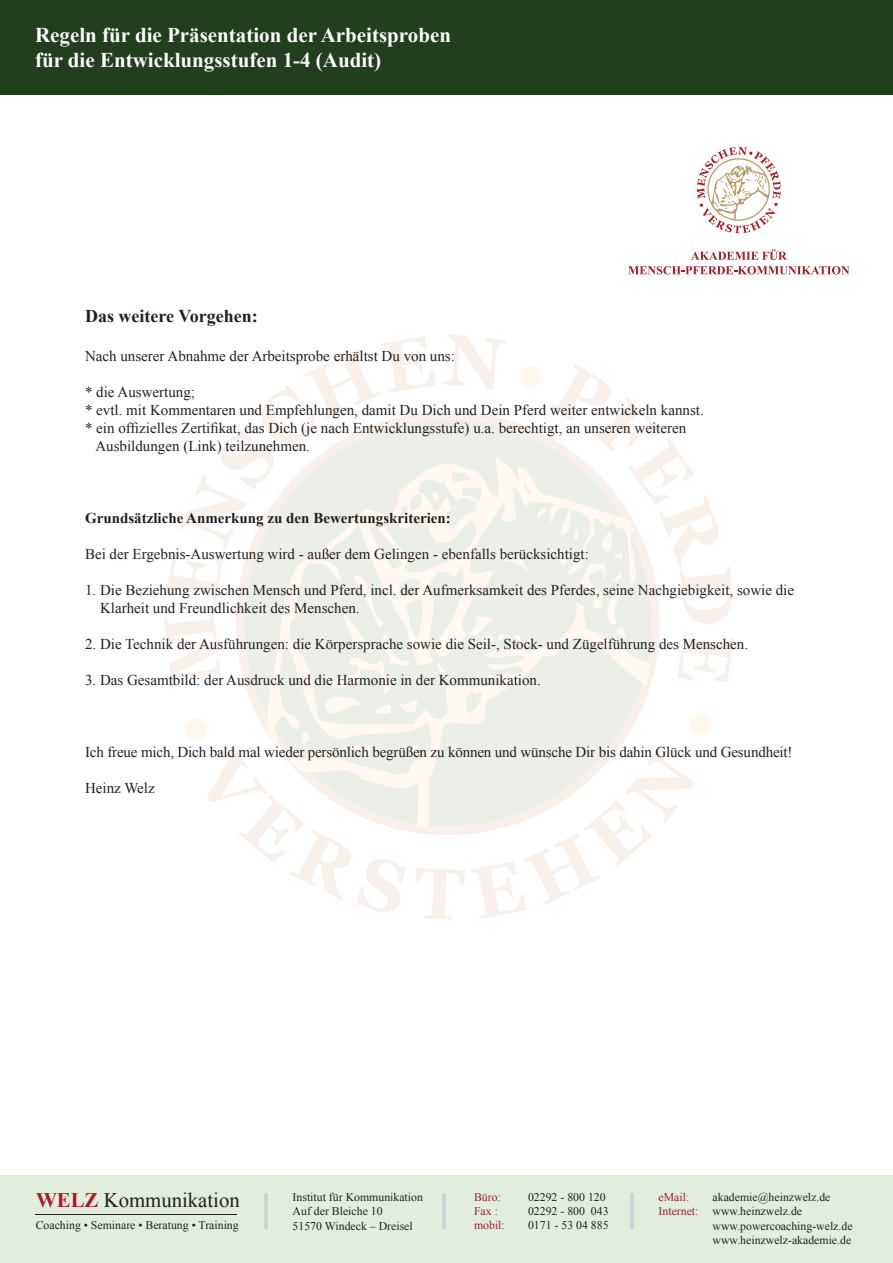
<style>
.page{position:relative;width:893px;height:1263px;background:#fff}
.page>*{position:absolute;margin:0;border:0;box-sizing:border-box;transform-origin:0 0}
.t1{font:700 21px/25.2px "Times New Roman";color:#fff}
.t2{font:20.7px "Times New Roman";color:#231f20}
.t3{font:700 18px "Times New Roman";color:#231f20}
.t4{font:15px/18px "Times New Roman";color:#231f20}
.t5{font:700 15px "Times New Roman";color:#231f20}
.t6{font:11.85px/14.1px "Times New Roman";color:#231f20}
.t7{font:11.85px "Times New Roman";color:#a51e25}
.s1{font-weight:700;color:#a51e25}
.s2{color:#a51e25}
</style>
<div class="page">
<svg style="left:164px;top:334px;width:570px;height:586px"></svg>
<div style="left:0;top:0;width:893px;height:95px;background:#213e1d"></div>
<svg style="left:697px;top:147px;width:84px;height:86px"></svg>
<div style="left:707px;top:158px;width:63px;height:63px;border:1px solid #b59b62;border-radius:50%"></div>
<svg style="left:691px;top:249px;width:96px;height:11px"></svg>
<svg style="left:628px;top:266px;width:221px;height:8px"></svg>
<div style="left:0;top:1176px;width:893px;height:87px;background:#e1eedd"></div>
<hr style="left:36px;top:1214px;width:201px;height:1px;background:#231f20">
<hr style="left:264px;top:1193px;width:3px;height:36px;background:#d1d2d4">
<hr style="left:442px;top:1193px;width:3px;height:36px;background:#d1d2d4">
<hr style="left:631px;top:1193px;width:3px;height:36px;background:#d1d2d4">
<h1 class="t1" style="left:35px;top:22px;width:417px">Regeln für die Präsentation der Arbeitsproben für die Entwicklungsstufen 1-4 (Audit)</h1>
<p class="t3" style="left:85px;top:303px;width:174px">Das weitere Vorgehen:</p>
<p class="t4" style="left:85px;top:347px;width:371px">Nach unserer Abnahme der Arbeitsprobe erhältst Du von uns:</p>
<p class="t4" style="left:85px;top:383px;width:111px">* die Auswertung;</p>
<p class="t4" style="left:85px;top:401px;width:620px">* evtl. mit Kommentaren und Empfehlungen, damit Du Dich und Dein Pferd weiter entwickeln kannst.</p>
<p class="t4" style="left:85px;top:419px;width:603px">* ein offizielles Zertifikat, das Dich (je nach Entwicklungsstufe) u.a. berechtigt, an unseren weiteren</p>
<p class="t4" style="left:95px;top:437px;width:216px">Ausbildungen (Link) teilzunehmen.</p>
<p class="t5" style="left:85px;top:508px;width:367px">Grundsätzliche Anmerkung zu den Bewertungskriterien:</p>
<p class="t4" style="left:85px;top:545px;width:505px">Bei der Ergebnis-Auswertung wird - außer dem Gelingen - ebenfalls berücksichtigt:</p>
<p class="t4" style="left:100px;top:581px;width:696px;text-indent:-15px">1. Die Beziehung zwischen Mensch und Pferd, incl. der Aufmerksamkeit des Pferdes, seine Nachgiebigkeit, sowie die<br>Klarheit und Freundlichkeit des Menschen.</p>
<p class="t4" style="left:85px;top:635px;width:665px">2. Die Technik der Ausführungen: die Körpersprache sowie die Seil-, Stock- und Zügelführung des Menschen.</p>
<p class="t4" style="left:85px;top:671px;width:457px">3. Das Gesamtbild: der Ausdruck und die Harmonie in der Kommunikation.</p>
<p class="t4" style="left:85px;top:743px;width:709px">Ich freue mich, Dich bald mal wieder persönlich begrüßen zu können und wünsche Dir bis dahin Glück und Gesundheit!</p>
<p class="t4" style="left:85px;top:779px;width:71px">Heinz Welz</p>
<h2 class="t2" style="left:36px;top:1186px;width:205px"><span class="s1">WELZ</span> Kommunikation</h2>
<p class="t6" style="left:293px;top:1190px;width:132px">Institut für Kommunikation<br>Auf der Bleiche 10<br>51570 Windeck – Dreisel</p>
<p class="t7" style="left:659px;top:1189px;width:32px">eMail:</p>
<p class="t6" style="left:713px;top:1190px;width:119px">akademie@heinzwelz.de</p>
<p class="t7" style="left:474px;top:1189px;width:28px">Büro:</p>
<p class="t6" style="left:528px;top:1190px;width:79px">02292 - 800 120</p>
<p class="t7" style="left:474px;top:1203px;width:25px">Fax :</p>
<p class="t6" style="left:528px;top:1204px;width:82px">02292 - 800 043</p>
<p class="t7" style="left:474px;top:1217px;width:32px">mobil:</p>
<p class="t6" style="left:528px;top:1218px;width:82px">0171 - 53 04 885</p>
<p class="t6" style="left:659px;top:1204px;width:145px"><span class="s2">Internet:</span> www.heinzwelz.de</p>
<p class="t6" style="left:713px;top:1218px;width:142px">www.powercoaching-welz.de</p>
<p class="t6" style="left:713px;top:1232px;width:140px">www.heinzwelz-akademie.de</p>
<p class="t6" style="left:36px;top:1218px;width:204px">Coaching • Seminare • Beratung • Training</p>
</div>
